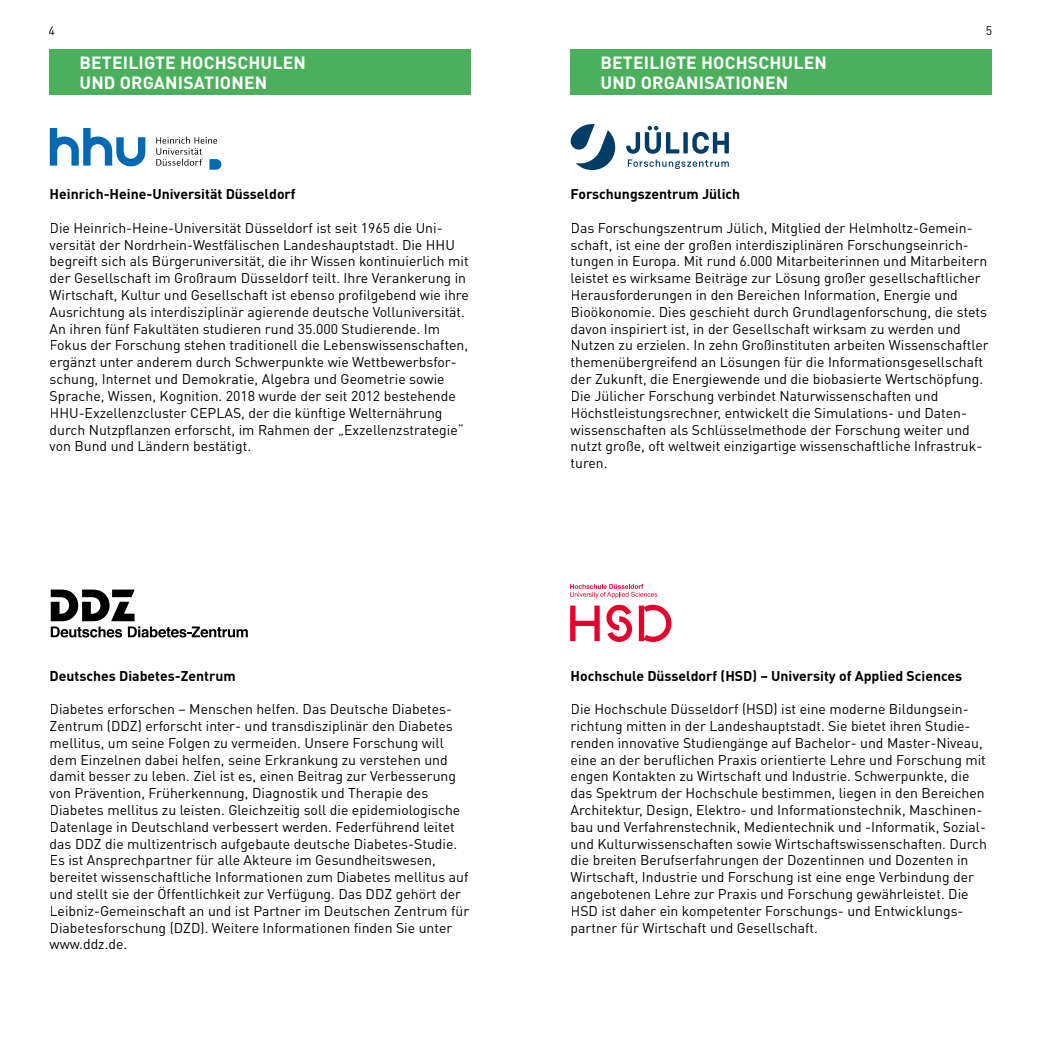
<style>
.page{position:relative;width:1042px;height:1042px;background:#fff}
.page>*{position:absolute;margin:0;border:0;box-sizing:border-box;transform-origin:0 0}
.t1{font:700 17.5px/19.8px "DIN Pro";letter-spacing:.01em;color:#fff}
.t2{font:14px/16.8px "DIN Pro";color:#000}
.t3{font:700 14px "DIN Pro";color:#000}
.t4{font:12.25px "DIN Pro";color:#000}
</style>
<div class="page">
<div style="left:50px;top:50px;width:421px;height:45px;background:#4bb05b"></div>
<div style="left:570px;top:50px;width:422px;height:45px;background:#4bb05b"></div>
<svg style="left:50px;top:128px;width:95px;height:38px"></svg>
<svg style="left:156px;top:137px;width:65px;height:33px"></svg>
<svg style="left:51px;top:589px;width:197px;height:48px"></svg>
<svg style="left:571px;top:124px;width:158px;height:46px"></svg>
<svg style="left:570px;top:584px;width:87px;height:14px"></svg>
<svg style="left:570px;top:605px;width:101px;height:37px"></svg>
<p class="t4" style="left:49px;top:22px;width:8px">4</p>
<p class="t4" style="left:986px;top:22px;width:8px">5</p>
<p class="t1" style="left:79px;top:52px;width:228px">BETEILIGTE HOCHSCHULEN<br>UND ORGANISATIONEN</p>
<p class="t1" style="left:600px;top:52px;width:228px">BETEILIGTE HOCHSCHULEN<br>UND ORGANISATIONEN</p>
<p class="t3" style="left:50px;top:185px;width:248px">Heinrich-Heine-Universität Düsseldorf</p>
<p class="t2" style="left:50px;top:219px;width:421px">Die Heinrich-Heine-Universität Düsseldorf ist seit 1965 die Uni&shy;versität der Nordrhein-Westfälischen Landeshauptstadt. Die HHU begreift sich als Bürgeruniversität, die ihr Wissen kontinuierlich mit der Gesellschaft im Großraum Düsseldorf teilt. Ihre Verankerung in Wirtschaft, Kultur und Gesellschaft ist ebenso profilgebend wie ihre Ausrichtung als interdisziplinär agierende deutsche Volluniversität.<br>An ihren fünf Fakultäten studieren rund 35.000 Studierende. Im Fokus der Forschung stehen traditionell die Lebenswissenschaften, ergänzt unter anderem durch Schwerpunkte wie Wettbewerbsfor&shy;schung, Internet und Demokratie, Algebra und Geometrie sowie Sprache, Wissen, Kognition. 2018 wurde der seit 2012 bestehende HHU-Exzellenzcluster CEPLAS, der die künftige Welternährung durch Nutzpflanzen erforscht, im Rahmen der „Exzellenzstrategie“ von Bund und Ländern bestätigt.</p>
<p class="t3" style="left:50px;top:666px;width:188px">Deutsches Diabetes-Zentrum</p>
<p class="t2" style="left:50px;top:700px;width:421px">Diabetes erforschen – Menschen helfen. Das Deutsche Diabetes-Zentrum (DDZ) erforscht inter- und transdisziplinär den Diabetes mellitus, um seine Folgen zu vermeiden. Unsere Forschung will dem Einzelnen dabei helfen, seine Erkrankung zu verstehen und damit besser zu leben. Ziel ist es, einen Beitrag zur Verbesserung von Prävention, Früherkennung, Diagnostik und Therapie des Diabetes mellitus zu leisten. Gleichzeitig soll die epidemiologische Datenlage in Deutschland verbessert werden. Federführend leitet das DDZ die multizentrisch aufgebaute deutsche Diabetes-Studie.<br>Es ist Ansprechpartner für alle Akteure im Gesundheitswesen, bereitet wissenschaftliche Informationen zum Diabetes mellitus auf und stellt sie der Öffentlichkeit zur Verfügung. Das DDZ gehört der Leibniz-Gemeinschaft an und ist Partner im Deutschen Zentrum für Diabetesforschung (DZD). Weitere Informationen finden Sie unter www.ddz.de.</p>
<p class="t3" style="left:570px;top:185px;width:171px">Forschungszentrum Jülich</p>
<p class="t2" style="left:570px;top:219px;width:419px">Das Forschungszentrum Jülich, Mitglied der Helmholtz-Gemein&shy;schaft, ist eine der großen interdisziplinären Forschungseinrich&shy;tungen in Europa. Mit rund 6.000 Mitarbeiterinnen und Mitarbeitern leistet es wirksame Beiträge zur Lösung großer gesellschaftlicher Herausforderungen in den Bereichen Information, Energie und Bioökonomie. Dies geschieht durch Grundlagenforschung, die stets davon inspiriert ist, in der Gesellschaft wirksam zu werden und Nutzen zu erzielen. In zehn Großinstituten arbeiten Wissenschaftler themenübergreifend an Lösungen für die Informationsgesellschaft der Zukunft, die Energiewende und die biobasierte Wertschöpfung.<br>Die Jülicher Forschung verbindet Naturwissenschaften und Höchstleistungsrechner, entwickelt die Simulations- und Daten&shy;wissenschaften als Schlüsselmethode der Forschung weiter und nutzt große, oft weltweit einzigartige wissenschaftliche Infrastruk&shy;turen.</p>
<p class="t3" style="left:570px;top:666px;width:393px">Hochschule Düsseldorf (HSD) – University of Applied Sciences</p>
<p class="t2" style="left:570px;top:700px;width:418px">Die Hochschule Düsseldorf (HSD) ist eine moderne Bildungsein&shy;richtung mitten in der Landeshauptstadt. Sie bietet ihren Studie&shy;renden innovative Studiengänge auf Bachelor- und Master-Niveau, eine an der beruflichen Praxis orientierte Lehre und Forschung mit engen Kontakten zu Wirtschaft und Industrie. Schwerpunkte, die das Spektrum der Hochschule bestimmen, liegen in den Bereichen Architektur, Design, Elektro- und Informationstechnik, Maschinen&shy;bau und Verfahrenstechnik, Medientechnik und -Informatik, Sozial&shy;und Kulturwissenschaften sowie Wirtschaftswissenschaften. Durch die breiten Berufserfahrungen der Dozentinnen und Dozenten in Wirtschaft, Industrie und Forschung ist eine enge Verbindung der angebotenen Lehre zur Praxis und Forschung gewährleistet. Die HSD ist daher ein kompetenter Forschungs- und Entwicklungs&shy;partner für Wirtschaft und Gesellschaft.</p>
</div>
